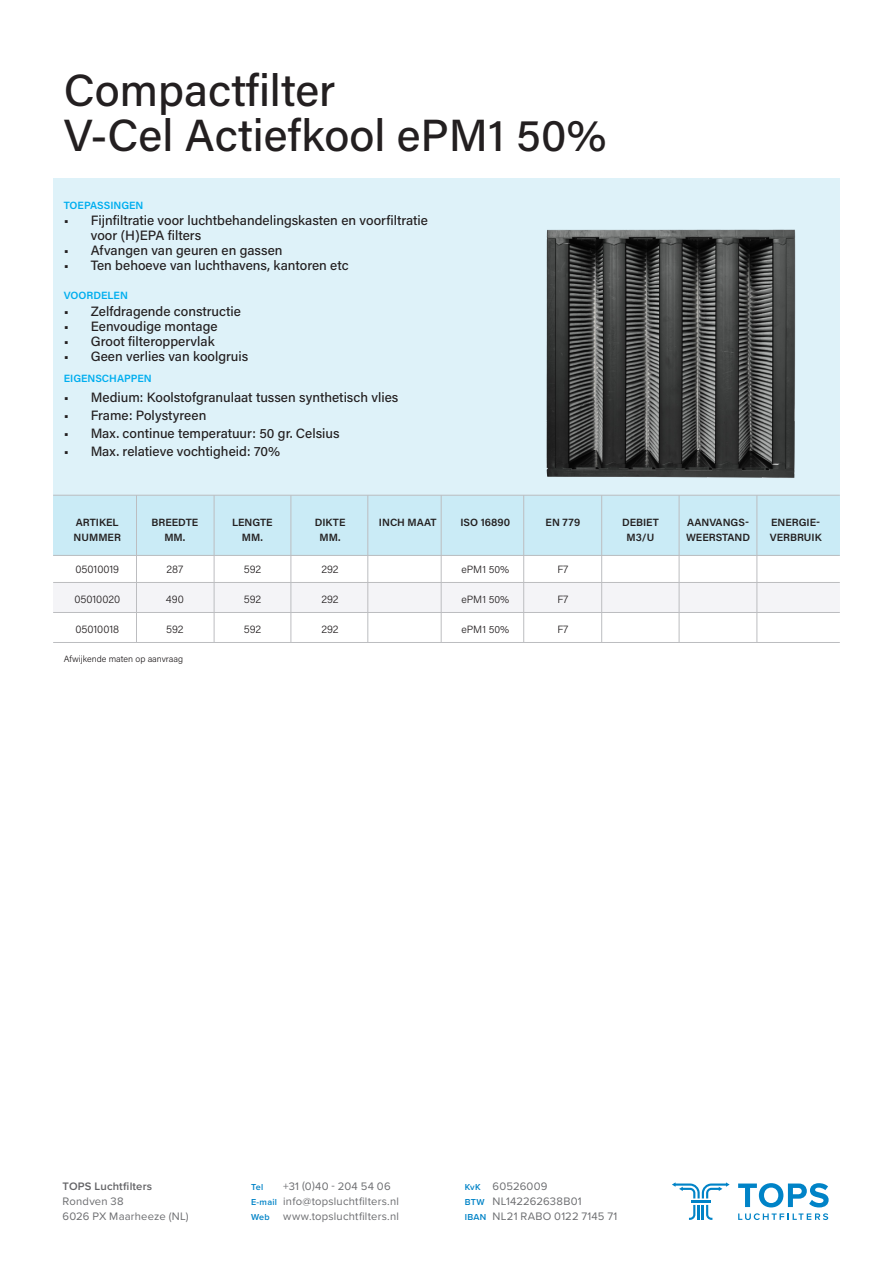
<style>
.page{position:relative;width:893px;height:1263px;background:#fff}
.page>*{position:absolute;margin:0;border:0;box-sizing:border-box;transform-origin:0 0}
.t1{font:500 45px "Acumin Pro";color:#231f20}
.t2{font:500 13.5px/15px "Acumin Pro";color:#231f20}
.t3{font:11.25px/15px "Proxima Nova";letter-spacing:.02em;color:#6c6d70}
.t4{font:600 10.5px/15px "Acumin Pro";color:#231f20}
.t5{font:300 10.5px "Acumin Pro";color:#231f20}
.t6{font:600 10.5px "Acumin Pro";color:#00aeef}
.t7{font:300 9px "Acumin Pro";letter-spacing:-.005em;color:#231f20}
.t8{font:600 9px/15px "Proxima Nova";letter-spacing:.02em;color:#0083c7}
.s1{font-weight:600;color:#636366}
</style>
<div class="page">
<svg style="left:738px;top:1183px;width:91px;height:24px"></svg>
<svg style="left:738px;top:1213px;width:90px;height:7px"></svg>
<hr style="left:691px;top:1200px;width:19px;height:3px;background:#0083c7">
<svg style="left:689px;top:1205px;width:6px;height:15px"></svg>
<hr style="left:697px;top:1205px;width:3px;height:15px;background:#0083c7">
<svg style="left:702px;top:1205px;width:10px;height:15px"></svg>
<svg style="left:672px;top:1182px;width:58px;height:16px"></svg>
<div style="left:53px;top:582px;width:787px;height:30px;background:#f4f4f7"></div>
<div style="left:53px;top:178px;width:787px;height:377px;background:#def2f9"></div>
<div style="left:53px;top:495px;width:787px;height:60px;background:#caebf6"></div>
<hr style="left:53px;top:555px;width:787px;height:1px;background:#bcbdc0">
<hr style="left:53px;top:582px;width:787px;height:1px;background:#bcbdc0">
<hr style="left:53px;top:612px;width:787px;height:1px;background:#bcbdc0">
<hr style="left:53px;top:642px;width:787px;height:1px;background:#bcbdc0">
<img style="left:546px;top:229px;width:250px;height:249px">
<hr style="left:136px;top:495px;width:1px;height:147px;background:#bcbdc0">
<hr style="left:214px;top:495px;width:1px;height:147px;background:#bcbdc0">
<hr style="left:291px;top:495px;width:1px;height:147px;background:#bcbdc0">
<hr style="left:367px;top:495px;width:1px;height:147px;background:#bcbdc0">
<hr style="left:441px;top:495px;width:1px;height:147px;background:#bcbdc0">
<hr style="left:523px;top:495px;width:1px;height:147px;background:#bcbdc0">
<hr style="left:601px;top:495px;width:1px;height:147px;background:#bcbdc0">
<hr style="left:679px;top:495px;width:1px;height:147px;background:#bcbdc0">
<hr style="left:756px;top:495px;width:1px;height:147px;background:#bcbdc0">
<hr style="left:53px;top:495px;width:787px;height:1px;background:#bcbdc0">
<p class="t1" style="left:64px;top:59px;width:273px">Compactfilter</p>
<p class="t1" style="left:64px;top:104px;width:544px">V-Cel Actiefkool ePM1 50%</p>
<p class="t6" style="left:64px;top:198px;width:81px">TOEPASSINGEN</p>
<p class="t2" style="left:91px;top:213px;width:339px;text-indent:-27px">• Fijnfiltratie voor luchtbehandelingskasten en voorfiltratie voor (H)EPA filters</p>
<p class="t2" style="left:64px;top:243px;width:220px">• Afvangen van geuren en gassen</p>
<p class="t2" style="left:64px;top:258px;width:286px">• Ten behoeve van luchthavens, kantoren etc</p>
<p class="t2" style="left:64px;top:303px;width:179px">• Zelfdragende constructie</p>
<p class="t2" style="left:64px;top:318px;width:155px">• Eenvoudige montage</p>
<p class="t2" style="left:64px;top:333px;width:152px">• Groot filteroppervlak</p>
<p class="t2" style="left:64px;top:348px;width:186px">• Geen verlies van koolgruis</p>
<p class="t2" style="left:64px;top:389px;width:336px">• Medium: Koolstofgranulaat tussen synthetisch vlies</p>
<p class="t2" style="left:64px;top:407px;width:144px">• Frame: Polystyreen</p>
<p class="t2" style="left:64px;top:425px;width:277px">• Max. continue temperatuur: 50 gr. Celsius</p>
<p class="t2" style="left:64px;top:443px;width:218px">• Max. relatieve vochtigheid: 70%</p>
<p class="t6" style="left:64px;top:288px;width:66px">VOORDELEN</p>
<p class="t6" style="left:64px;top:371px;width:89px">EIGENSCHAPPEN</p>
<p class="t4" style="left:74px;top:514px;width:49px">ARTIKEL<br>NUMMER</p>
<p class="t5" style="left:75px;top:562px;width:45px">05010019</p>
<p class="t5" style="left:74px;top:592px;width:47px">05010020</p>
<p class="t5" style="left:75px;top:622px;width:45px">05010018</p>
<p class="t4" style="left:152px;top:514px;width:48px;text-align:center">BREEDTE<br>MM.</p>
<p class="t4" style="left:232px;top:514px;width:42px">LENGTE</p>
<p class="t4" style="left:242px;top:529px;width:22px">MM.</p>
<p class="t5" style="left:166px;top:562px;width:18px">287</p>
<p class="t5" style="left:166px;top:592px;width:19px">490</p>
<p class="t5" style="left:166px;top:622px;width:19px">592</p>
<p class="t5" style="left:244px;top:562px;width:19px">592</p>
<p class="t5" style="left:244px;top:592px;width:19px">592</p>
<p class="t5" style="left:244px;top:622px;width:19px">592</p>
<p class="t7" style="left:64px;top:653px;width:121px">Afwijkende maten op aanvraag</p>
<p class="t4" style="left:315px;top:514px;width:32px">DIKTE</p>
<p class="t4" style="left:320px;top:529px;width:22px">MM.</p>
<p class="t5" style="left:321px;top:562px;width:19px">292</p>
<p class="t5" style="left:321px;top:592px;width:19px">292</p>
<p class="t5" style="left:321px;top:622px;width:19px">292</p>
<p class="t4" style="left:379px;top:514px;width:59px">INCH MAAT</p>
<p class="t4" style="left:460px;top:514px;width:51px">ISO 16890</p>
<p class="t4" style="left:546px;top:514px;width:36px">EN 779</p>
<p class="t4" style="left:622px;top:514px;width:38px;text-align:center">DEBIET<br>M3/U</p>
<p class="t4" style="left:687px;top:514px;width:63px">AANVANGS-</p>
<p class="t4" style="left:686px;top:529px;width:66px">WEERSTAND</p>
<p class="t5" style="left:461px;top:562px;width:49px">ePM1 50%</p>
<p class="t5" style="left:461px;top:592px;width:49px">ePM1 50%</p>
<p class="t5" style="left:461px;top:622px;width:49px">ePM1 50%</p>
<p class="t5" style="left:557px;top:562px;width:13px">F7</p>
<p class="t5" style="left:557px;top:592px;width:13px">F7</p>
<p class="t5" style="left:557px;top:622px;width:13px">F7</p>
<p class="t4" style="left:770px;top:514px;width:53px">ENERGIE-<br>VERBRUIK</p>
<p class="t3" style="left:63px;top:1178px;width:128px"><span class="s1">TOPS Luchtfilters<br></span>Rondven 38<br>6026 PX Maarheeze (NL)</p>
<p class="t3" style="left:283px;top:1178px;width:117px">+31 (0)40 - 204 54 06 info@topsluchtfilters.nl www.topsluchtfilters.nl</p>
<p class="t3" style="left:493px;top:1178px;width:126px">60526009<br>NL142262638B01<br>NL21 RABO 0122 7145 71</p>
<p class="t8" style="left:251px;top:1179px;width:27px">Tel<br>E-mail<br>Web</p>
<p class="t8" style="left:465px;top:1179px;width:23px">KvK<br>BTW<br>IBAN</p>
</div>
